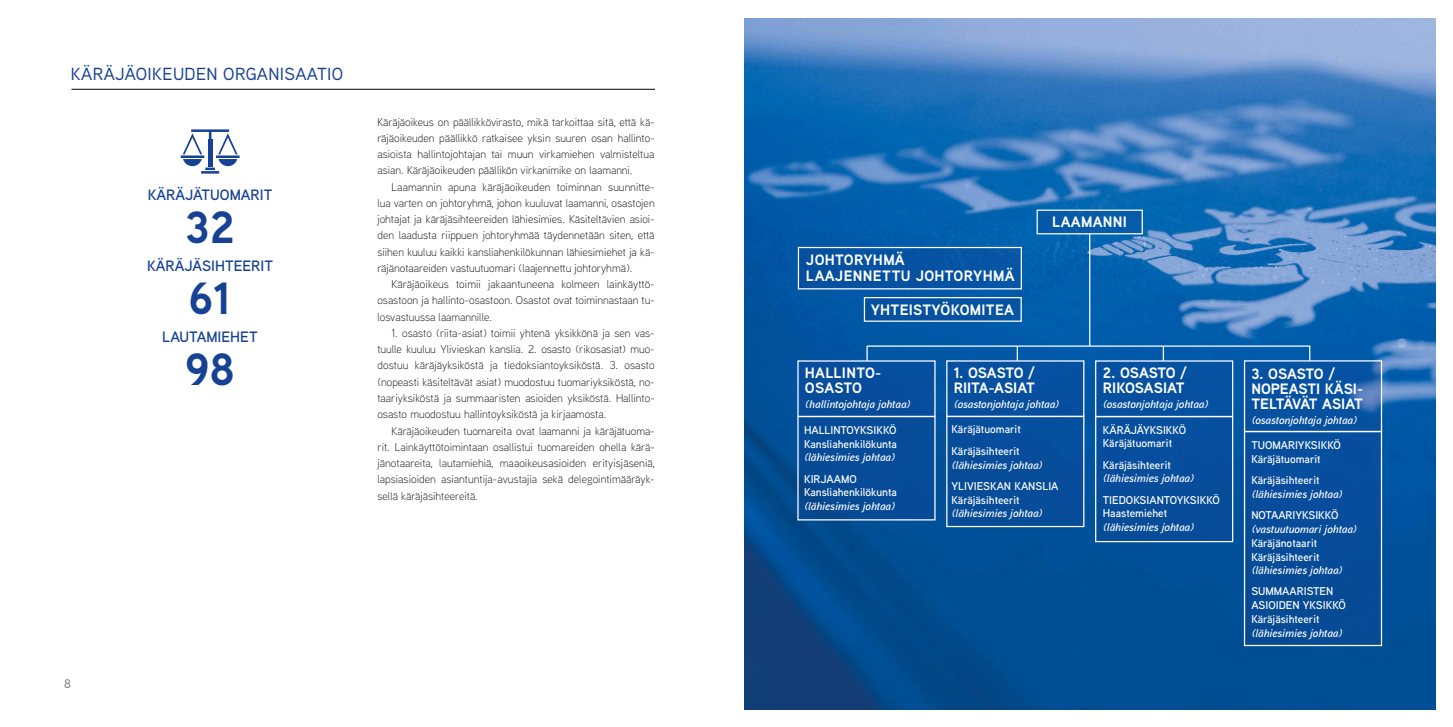
<style>
.page{position:relative;width:1453px;height:727px;background:#fff}
.page>*{position:absolute;margin:0;border:0;box-sizing:border-box;transform-origin:0 0}
.t1{font:700 45px "Aaux Next";color:#164194}
.t2{font:500 17.5px "Aaux Next";letter-spacing:.02em;color:#164194}
.t3{font:700 15px/15px "Aaux Next";color:#fff}
.t4{font:700 15px/15px "Aaux Next";letter-spacing:.02em;color:#fff}
.t5{font:600 15px "Aaux Next";color:#164194}
.t6{font:500 12.5px "Aaux Next";color:#7c7b7b}
.t7{font:300 11.25px/16.2px "Aaux Next";color:#000;text-align:justify}
.t8{font:600 11.25px/13.8px "Aaux Next";color:#fff}
.t9{font:italic 600 11.25px "Aaux Next";color:#fff}
</style>
<div class="page">
<img style="left:744px;top:18px;width:691px;height:691px">
<hr style="left:71px;top:89px;width:584px;height:1px;background:#000">
<div style="left:798px;top:247px;width:223px;height:42px;background:#0652a2"></div>
<div style="left:865px;top:298px;width:156px;height:23px;background:#0652a2"></div>
<div style="left:1037px;top:210px;width:105px;height:23px;background:#075aa8"></div>
<div style="left:798px;top:361px;width:137px;height:158px;background:#064c98"></div>
<div style="left:947px;top:361px;width:137px;height:165px;background:#064d9d"></div>
<div style="left:1095px;top:361px;width:137px;height:180px;background:#064f9d"></div>
<div style="left:1244px;top:361px;width:137px;height:284px;background:#074c9d"></div>
<div style="left:798px;top:247px;width:224px;height:42px;border:1px solid #fff"></div>
<div style="left:864px;top:297px;width:158px;height:25px;border:1px solid #fff"></div>
<div style="left:797px;top:416px;width:138px;height:104px;border:1px solid #fff"></div>
<div style="left:946px;top:360px;width:138px;height:57px;border:1px solid #fff"></div>
<div style="left:946px;top:415px;width:138px;height:112px;border:1px solid #fff"></div>
<div style="left:1095px;top:360px;width:138px;height:57px;border:1px solid #fff"></div>
<div style="left:1095px;top:416px;width:138px;height:126px;border:1px solid #fff"></div>
<div style="left:1244px;top:360px;width:138px;height:72px;border:1px solid #fff"></div>
<div style="left:1244px;top:431px;width:138px;height:215px;border:1px solid #fff"></div>
<hr style="left:1089px;top:233px;width:1px;height:112px;background:#fff">
<hr style="left:867px;top:345px;width:443px;height:1px;background:#fff">
<svg style="left:866px;top:346px;width:2px;height:15px"></svg>
<svg style="left:1017px;top:346px;width:1px;height:15px"></svg>
<svg style="left:1309px;top:346px;width:1px;height:15px"></svg>
<svg style="left:1163px;top:346px;width:1px;height:15px"></svg>
<div style="left:1036px;top:209px;width:107px;height:25px;border:1px solid #fff"></div>
<hr style="left:209px;top:130px;width:2px;height:35px;background:#164194">
<hr style="left:191px;top:129px;width:38px;height:3px;background:#164194">
<hr style="left:181px;top:155px;width:23px;height:3px;background:#164194">
<hr style="left:216px;top:155px;width:24px;height:3px;background:#164194">
<svg style="left:183px;top:133px;width:55px;height:40px"></svg>
<hr style="left:208px;top:139px;width:4px;height:27px;background:#164194">
<h2 class="t2" style="left:71px;top:62px;width:274px">KÄRÄJÄOIKEUDEN ORGANISAATIO</h2>
<h3 class="t5" style="left:148px;top:184px;width:126px">KÄRÄJÄTUOMARIT</h3>
<h1 class="t1" style="left:185px;top:195px;width:51px">32</h1>
<h3 class="t5" style="left:147px;top:255px;width:127px">KÄRÄJÄSIHTEERIT</h3>
<h1 class="t1" style="left:189px;top:266px;width:44px">61</h1>
<h3 class="t5" style="left:162px;top:326px;width:97px">LAUTAMIEHET</h3>
<h1 class="t1" style="left:185px;top:337px;width:51px">98</h1>
<p class="t7" style="left:377px;top:113px;width:279px">Käräjäoikeus on päällikkövirasto, mikä tarkoittaa sitä, että kä&shy;räjäoikeuden päällikkö ratkaisee yksin suuren osan hallinto&shy;asioista hallintojohtajan tai muun virkamiehen valmisteltua asian. Käräjäoikeuden päällikön virkanimike on laamanni.</p>
<p class="t7" style="left:377px;top:178px;width:279px;text-indent:14px">Laamannin apuna käräjäoikeuden toiminnan suunnitte&shy;lua varten on johtoryhmä, johon kuuluvat laamanni, osastojen johtajat ja käräjäsihteereiden lähiesimies. Käsiteltävien asioi&shy;den laadusta riippuen johtoryhmää täydennetään siten, että siihen kuuluu kaikki kansliahenkilökunnan lähiesimiehet ja kä&shy;räjänotaareiden vastuutuomari (laajennettu johtoryhmä).</p>
<p class="t7" style="left:377px;top:275px;width:279px;text-indent:14px">Käräjäoikeus toimii jakaantuneena kolmeen lainkäyttö&shy;osastoon ja hallinto-osastoon. Osastot ovat toiminnastaan tu&shy;losvastuussa laamannille.</p>
<p class="t7" style="left:377px;top:324px;width:279px;text-indent:14px">1. osasto (riita-asiat) toimii yhtenä yksikkönä ja sen vas&shy;tuulle kuuluu Ylivieskan kanslia. 2. osasto (rikosasiat) muo&shy;dostuu käräjäyksiköstä ja tiedoksiantoyksiköstä. 3. osasto (nopeasti käsiteltävät asiat) muodostuu tuomariyksiköstä, no&shy;taariyksiköstä ja summaaristen asioiden yksiköstä. Hallinto&shy;osasto muodostuu hallintoyksiköstä ja kirjaamosta.</p>
<p class="t7" style="left:377px;top:422px;width:279px;text-indent:14px">Käräjäoikeuden tuomareita ovat laamanni ja käräjätuoma&shy;rit. Lainkäyttötoimintaan osallistui tuomareiden ohella kärä&shy;jänotaareita, lautamiehiä, maaoikeusasioiden erityisjäseniä, lapsiasioiden asiantuntija-avustajia sekä delegointimääräyk&shy;sellä käräjäsihteereitä.</p>
<p class="t6" style="left:64px;top:674px;width:8px">8</p>
<h3 class="t4" style="left:806px;top:251px;width:210px;line-height:16.2px">JOHTORYHMÄ<br>LAAJENNETTU JOHTORYHMÄ</h3>
<h3 class="t4" style="left:871px;top:302px;width:145px">YHTEISTYÖKOMITEA</h3>
<h3 class="t4" style="left:1052px;top:214px;width:76px">LAAMANNI</h3>
<h3 class="t4" style="left:805px;top:365px;width:78px">HALLINTO-<br>OSASTO</h3>
<p class="t9" style="left:805px;top:396px;width:107px">(hallintojohtaja johtaa)</p>
<p class="t8" style="left:804px;top:422px;width:94px">HALLINTOYKSIKKÖ<br>Kansliahenkilökunta</p>
<p class="t9" style="left:804px;top:449px;width:92px">(lähiesimies johtaa)</p>
<p class="t8" style="left:804px;top:471px;width:94px">KIRJAAMO<br>Kansliahenkilökunta</p>
<p class="t9" style="left:804px;top:498px;width:92px">(lähiesimies johtaa)</p>
<h3 class="t3" style="left:954px;top:365px;width:83px">1. OSASTO /<br>RIITA-ASIAT</h3>
<p class="t9" style="left:954px;top:396px;width:107px">(osastonjohtaja johtaa)</p>
<p class="t8" style="left:951px;top:418px;width:71px;line-height:21.2px">Käräjätuomarit<br>Käräjäsihteerit</p>
<p class="t9" style="left:951px;top:456px;width:92px">(lähiesimies johtaa)</p>
<p class="t8" style="left:951px;top:478px;width:108px">YLIVIESKAN KANSLIA<br>Käräjäsihteerit</p>
<p class="t9" style="left:951px;top:505px;width:92px">(lähiesimies johtaa)</p>
<h3 class="t3" style="left:1103px;top:365px;width:86px">2. OSASTO /<br>RIKOSASIAT</h3>
<p class="t9" style="left:1103px;top:396px;width:107px">(osastonjohtaja johtaa)</p>
<p class="t8" style="left:1103px;top:422px;width:85px">KÄRÄJÄYKSIKKÖ<br>Käräjätuomarit</p>
<p class="t8" style="left:1103px;top:457px;width:70px">Käräjäsihteerit</p>
<p class="t9" style="left:1103px;top:470px;width:92px">(lähiesimies johtaa)</p>
<p class="t8" style="left:1103px;top:492px;width:119px">TIEDOKSIANTOYKSIKKÖ<br>Haastemiehet</p>
<p class="t9" style="left:1103px;top:519px;width:92px">(lähiesimies johtaa)</p>
<h3 class="t3" style="left:1251px;top:365px;width:113px">3. OSASTO /<br>NOPEASTI KÄSI-<br>TELTÄVÄT ASIAT</h3>
<p class="t9" style="left:1251px;top:411px;width:107px">(osastonjohtaja johtaa)</p>
<p class="t8" style="left:1251px;top:438px;width:91px">TUOMARIYKSIKKÖ<br>Käräjätuomarit</p>
<p class="t8" style="left:1251px;top:473px;width:70px">Käräjäsihteerit</p>
<p class="t9" style="left:1251px;top:486px;width:92px">(lähiesimies johtaa)</p>
<p class="t8" style="left:1251px;top:508px;width:89px">NOTAARIYKSIKKÖ</p>
<p class="t9" style="left:1251px;top:521px;width:107px">(vastuutuomari johtaa)</p>
<p class="t8" style="left:1251px;top:535px;width:70px;line-height:14.4px">Käräjänotaarit<br>Käräjäsihteerit</p>
<p class="t9" style="left:1251px;top:562px;width:92px">(lähiesimies johtaa)</p>
<p class="t8" style="left:1251px;top:584px;width:96px">SUMMAARISTEN<br>ASIOIDEN YKSIKKÖ<br>Käräjäsihteerit</p>
<p class="t9" style="left:1251px;top:624px;width:92px">(lähiesimies johtaa)</p>
</div>
